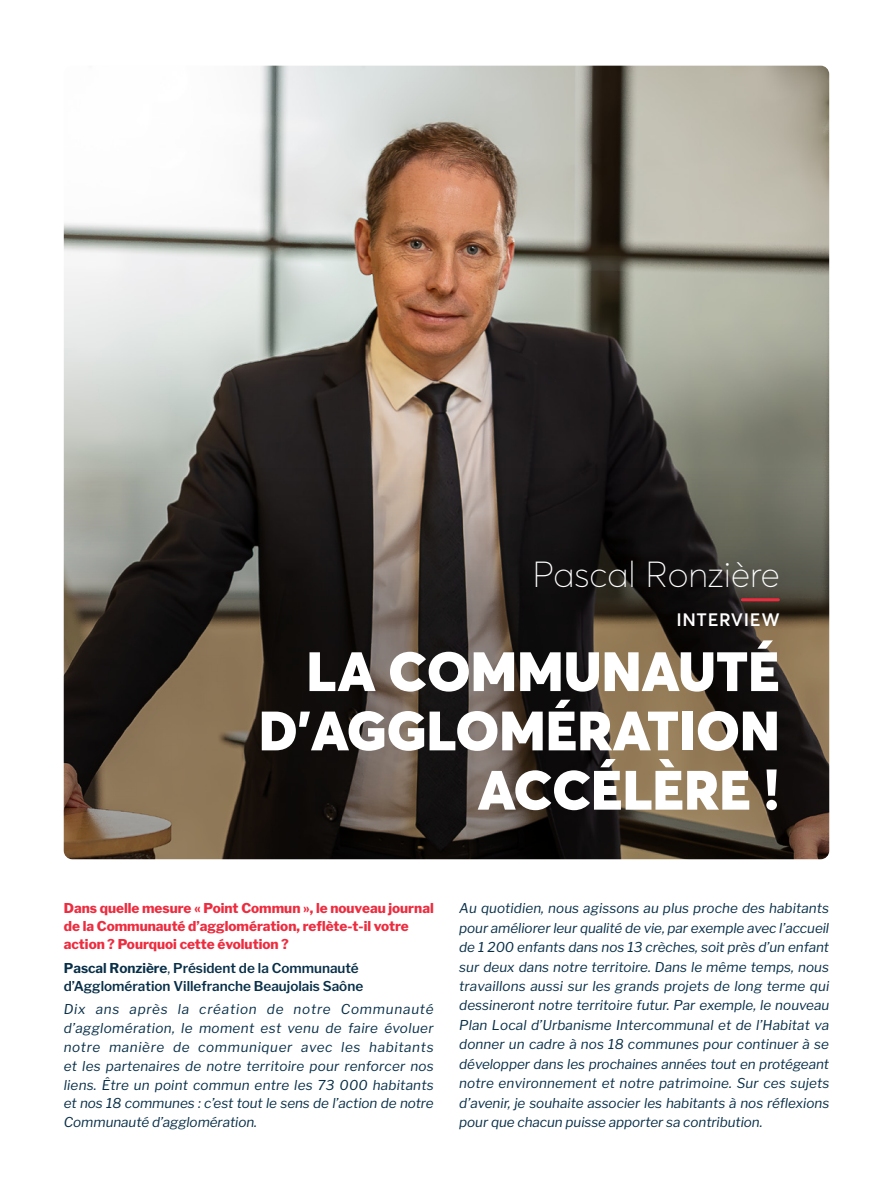
<style>
.page{position:relative;width:893px;height:1191px;background:#fff}
.page>*{position:absolute;margin:0;border:0;box-sizing:border-box;transform-origin:0 0}
.t1{font:900 54.6px/59.2px "Averta";letter-spacing:.005em;color:#fff;text-align:right}
.t2{font:100 35.85px "Averta";color:#fff}
.t3{font:600 17.85px "Averta";letter-spacing:.04em;color:#fff}
.t4{font:italic 13.5px/19.5px "Libre Franklin";letter-spacing:-.005em;color:#082f48;text-align:justify}
.t5{font:800 13.5px/18px "Libre Franklin";color:#ee2c3f}
.t6{font:600 13.5px/18.8px "Libre Franklin";color:#082f48}
.s1{font-weight:700}
.s2{font-weight:400}
</style>
<div class="page">
<img style="left:64px;top:66px;width:765px;height:793px">
<hr style="left:742px;top:598px;width:36px;height:3px;background:#ee2c3f">
<h2 class="t2" style="left:533px;top:552px;width:248px">Pascal Ronzière</h2>
<h3 class="t3" style="left:676px;top:608px;width:105px">INTERVIEW</h3>
<h1 class="t1" style="left:259px;top:641px;width:522px">LA COMMUNAUTÉ<br>D’AGGLOMÉRATION<br>ACCÉLÈRE !</h1>
<p class="t5" style="left:64px;top:899px;width:371px">Dans quelle mesure « Point Commun », le nouveau journal de la Communauté d’agglomération, reflète-t-il votre action ? Pourquoi cette évolution ?</p>
<p class="t6" style="left:64px;top:958px;width:301px"><span class="s1">Pascal Ronzière</span><span class="s2">,</span> Président de la Communauté d’Agglomération Villefranche Beaujolais Saône</p>
<p class="t4" style="left:64px;top:1000px;width:372px;line-height:18.8px">Dix ans après la création de notre Communauté d’agglomération, le moment est venu de faire évoluer notre manière de communiquer avec les habitants et les partenaires de notre territoire pour renforcer nos liens. Être un point commun entre les 73 000 habitants et nos 18 communes : c’est tout le sens de l’action de notre Communauté d’agglomération.</p>
<p class="t4" style="left:459px;top:898px;width:372px">Au quotidien, nous agissons au plus proche des habitants pour améliorer leur qualité de vie, par exemple avec l’accueil de 1 200 enfants dans nos 13 crèches, soit près d’un enfant sur deux dans notre territoire. Dans le même temps, nous travaillons aussi sur les grands projets de long terme qui dessineront notre territoire futur. Par exemple, le nouveau Plan Local d’Urbanisme Intercommunal et de l’Habitat va donner un cadre à nos 18 communes pour continuer à se développer dans les prochaines années tout en protégeant notre environnement et notre patrimoine. Sur ces sujets d’avenir, je souhaite associer les habitants à nos réflexions pour que chacun puisse apporter sa contribution.</p>
</div>
